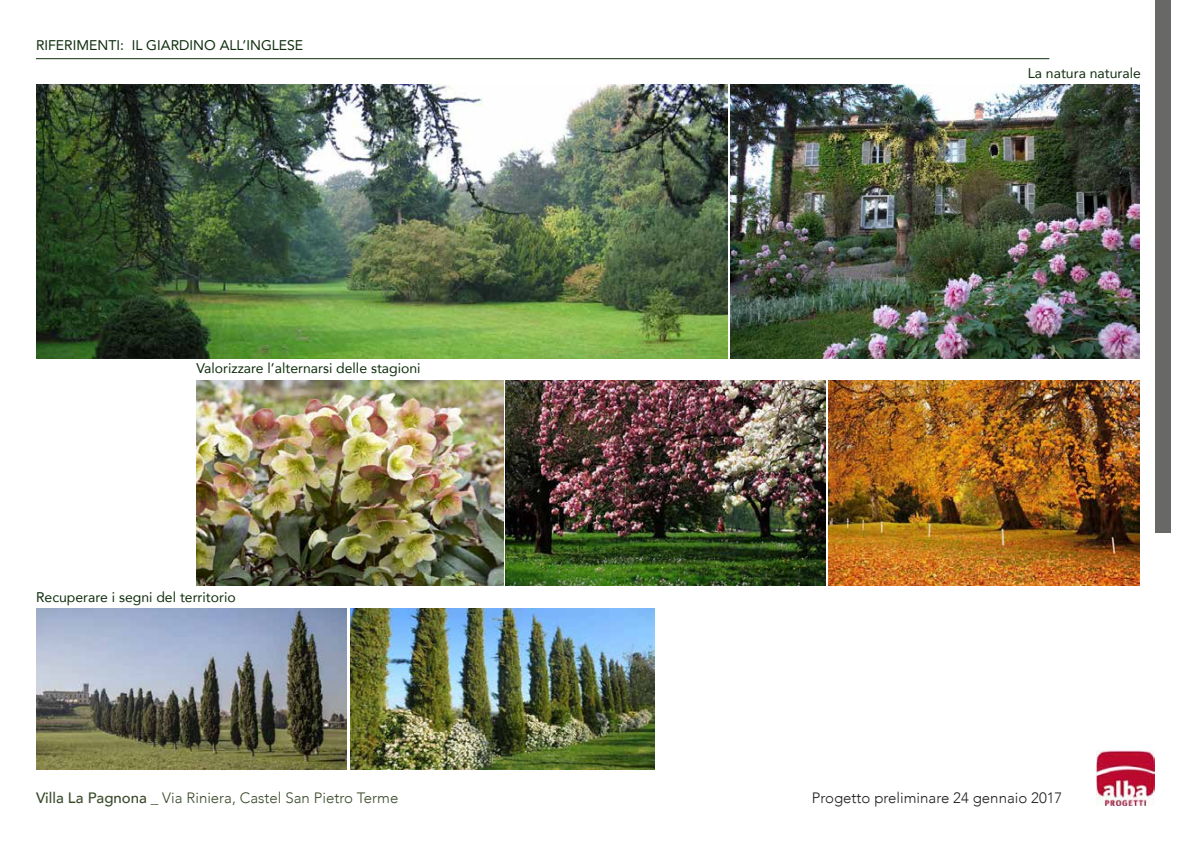
<style>
.page{position:relative;width:1191px;height:842px;background:#fff}
.page>*{position:absolute;margin:0;border:0;box-sizing:border-box;transform-origin:0 0}
.t1{font:300 15px "Avenir";color:#3a4a29}
.t2{font:300 15px "Avenir";color:#231f20}
.t3{font:14px "Avenir";color:#0f2e0d}
.s1{font-weight:500}
</style>
<div class="page">
<hr style="left:36px;top:58px;width:1013px;height:1px;background:#0f2e0d">
<img style="left:36px;top:84px;width:691px;height:274px">
<img style="left:730px;top:84px;width:409px;height:274px">
<img style="left:196px;top:381px;width:308px;height:204px">
<img style="left:506px;top:381px;width:320px;height:204px">
<img style="left:828px;top:381px;width:311px;height:204px">
<img style="left:36px;top:609px;width:311px;height:160px">
<img style="left:350px;top:609px;width:304px;height:160px">
<div style="left:1155px;top:0;width:15px;height:533px;background:#686967"></div>
<img style="left:1096px;top:750px;width:58px;height:56px">
<p class="t3" style="left:36px;top:34px;width:269px">RIFERIMENTI: IL GIARDINO ALL’INGLESE</p>
<p class="t3" style="left:196px;top:356px;width:226px">Valorizzare l’alternarsi delle stagioni</p>
<p class="t3" style="left:36px;top:585px;width:201px">Recuperare i segni del territorio</p>
<p class="t3" style="left:1027px;top:62px;width:115px">La natura naturale</p>
<p class="t1" style="left:36px;top:789px;width:364px"><span class="s1">Villa La Pagnona</span> _ Via Riniera, Castel San Pietro Terme</p>
<p class="t2" style="left:811px;top:789px;width:252px">Progetto preliminare 24 gennaio 2017</p>
</div>
